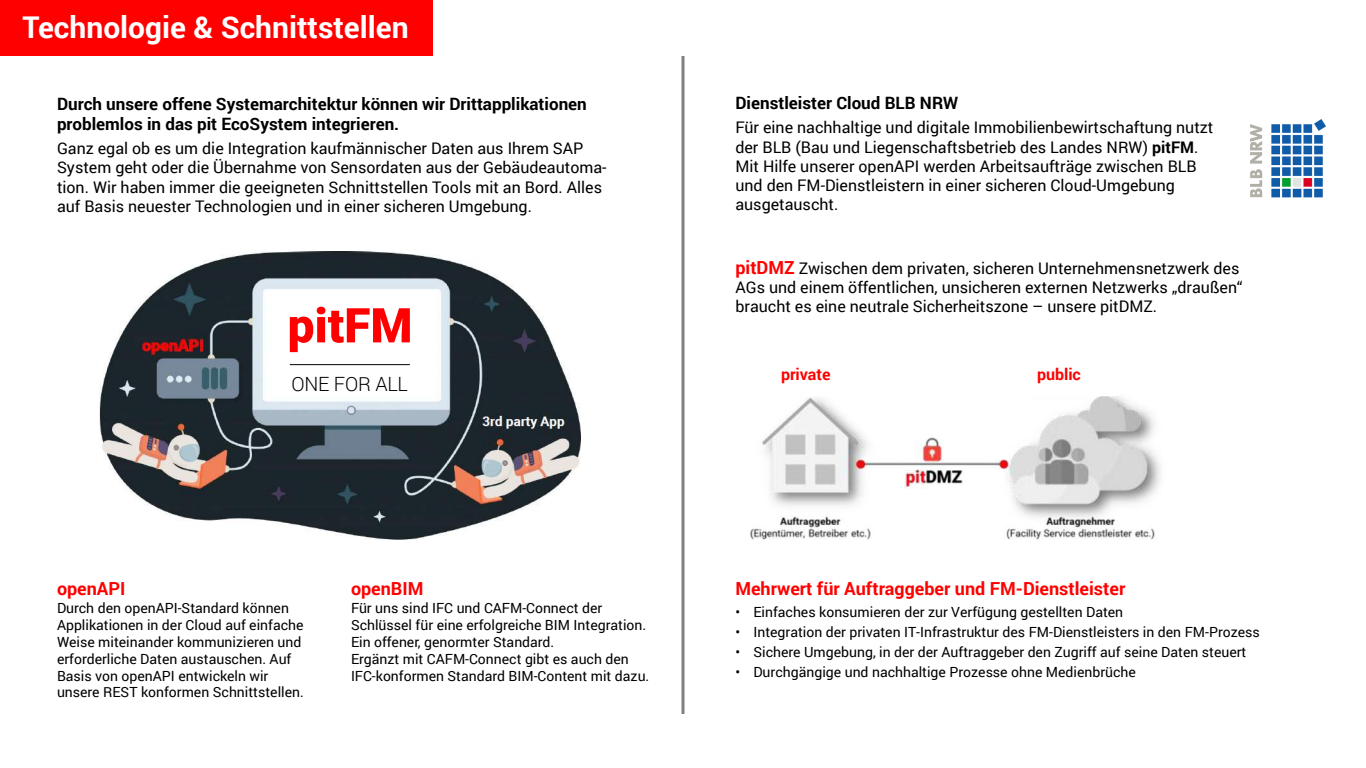
<style>
.page{position:relative;width:1366px;height:768px;background:#fff}
.page>*{position:absolute;margin:0;border:0;box-sizing:border-box;transform-origin:0 0}
.t1{font:700 30px "Roboto";color:#fff}
.t2{font:300 19.6px "Roboto";letter-spacing:-.01em;color:#000}
.t3{font:700 18px "Roboto";color:#f00}
.t4{font:700 17px/20.4px "Roboto";color:#000}
.t5{font:16px/19.2px "Roboto";color:#000}
.t6{font:700 16px "Roboto";color:#f00}
.t7{font:14px/16.8px "Roboto";color:#000}
.s1{font-weight:700}
.s2{font-weight:700;font-size:18px;color:#f00}
</style>
<div class="page">
<div style="left:0;top:0;width:433px;height:56px;background:#f00"></div>
<hr style="left:682px;top:56px;width:3px;height:658px;background:#808080">
<img style="left:100px;top:251px;width:481px;height:288px">
<div style="left:274px;top:294px;width:156px;height:65px;background:#fff"></div>
<div style="left:272px;top:302px;width:161px;height:93px;background:#fff"></div>
<hr style="left:290px;top:364px;width:120px;height:1px;background:#000">
<svg style="left:290px;top:307px;width:120px;height:45px"></svg>
<img style="left:1250px;top:119px;width:76px;height:79px">
<img style="left:750px;top:396px;width:411px;height:144px">
<h1 class="t1" style="left:23px;top:15px;width:388px">Technologie &amp; Schnittstellen</h1>
<p class="t4" style="left:57px;top:95px;width:531px">Durch unsere offene Systemarchitektur können wir Drittapplikationen problemlos in das pit EcoSystem integrieren.</p>
<p class="t5" style="left:57px;top:138px;width:551px">Ganz egal ob es um die Integration kaufmännischer Daten aus Ihrem SAP System geht oder die Übernahme von Sensordaten aus der Gebäudeautoma&shy;tion. Wir haben immer die geeigneten Schnittstellen Tools mit an Bord. Alles auf Basis neuester Technologien und in einer sicheren Umgebung.</p>
<p class="t2" style="left:291px;top:376px;width:118px">ONE FOR ALL</p>
<p class="t3" style="left:57px;top:581px;width:70px">openAPI</p>
<p class="t7" style="left:57px;top:599px;width:248px">Durch den openAPI-Standard können Applikationen in der Cloud auf einfache Weise miteinander kommunizieren und erforderliche Daten austauschen. Auf Basis von openAPI entwickeln wir unsere REST konformen Schnittstellen.</p>
<p class="t3" style="left:351px;top:581px;width:74px">openBIM</p>
<p class="t7" style="left:351px;top:599px;width:300px">Für uns sind IFC und CAFM-Connect der Schlüssel für eine erfolgreiche BIM Integration.<br>Ein offener, genormter Standard.<br>Ergänzt mit CAFM-Connect gibt es auch den IFC-konformen Standard BIM-Content mit dazu.</p>
<p class="t4" style="left:735px;top:94px;width:224px">Dienstleister Cloud BLB NRW</p>
<p class="t5" style="left:735px;top:117px;width:480px">Für eine nachhaltige und digitale Immobilienbewirtschaftung nutzt der BLB (Bau und Liegenschaftsbetrieb des Landes NRW) <span class="s1">pitFM</span>.<br>Mit Hilfe unserer openAPI werden Arbeitsaufträge zwischen BLB und den FM-Dienstleistern in einer sicheren Cloud-Umgebung ausgetauscht.</p>
<p class="t5" style="left:735px;top:258px;width:509px"><span class="s2">pitDMZ</span> Zwischen dem privaten, sicheren Unternehmensnetzwerk des<br>AGs und einem öffentlichen, unsicheren externen Netzwerks „draußen“ braucht es eine neutrale Sicherheitszone – unsere pitDMZ.</p>
<p class="t6" style="left:781px;top:368px;width:51px">private</p>
<p class="t6" style="left:1037px;top:368px;width:45px">public</p>
<p class="t3" style="left:735px;top:581px;width:391px">Mehrwert für Auftraggeber und FM-Dienstleister</p>
<p class="t7" style="left:735px;top:603px;width:389px">• Einfaches konsumieren der zur Verfügung gestellten Daten</p>
<p class="t7" style="left:735px;top:623px;width:526px">• Integration der privaten IT-Infrastruktur des FM-Dienstleisters in den FM-Prozess</p>
<p class="t7" style="left:735px;top:643px;width:513px">• Sichere Umgebung, in der der Auftraggeber den Zugriff auf seine Daten steuert</p>
<p class="t7" style="left:735px;top:663px;width:402px">• Durchgängige und nachhaltige Prozesse ohne Medienbrüche</p>
</div>
